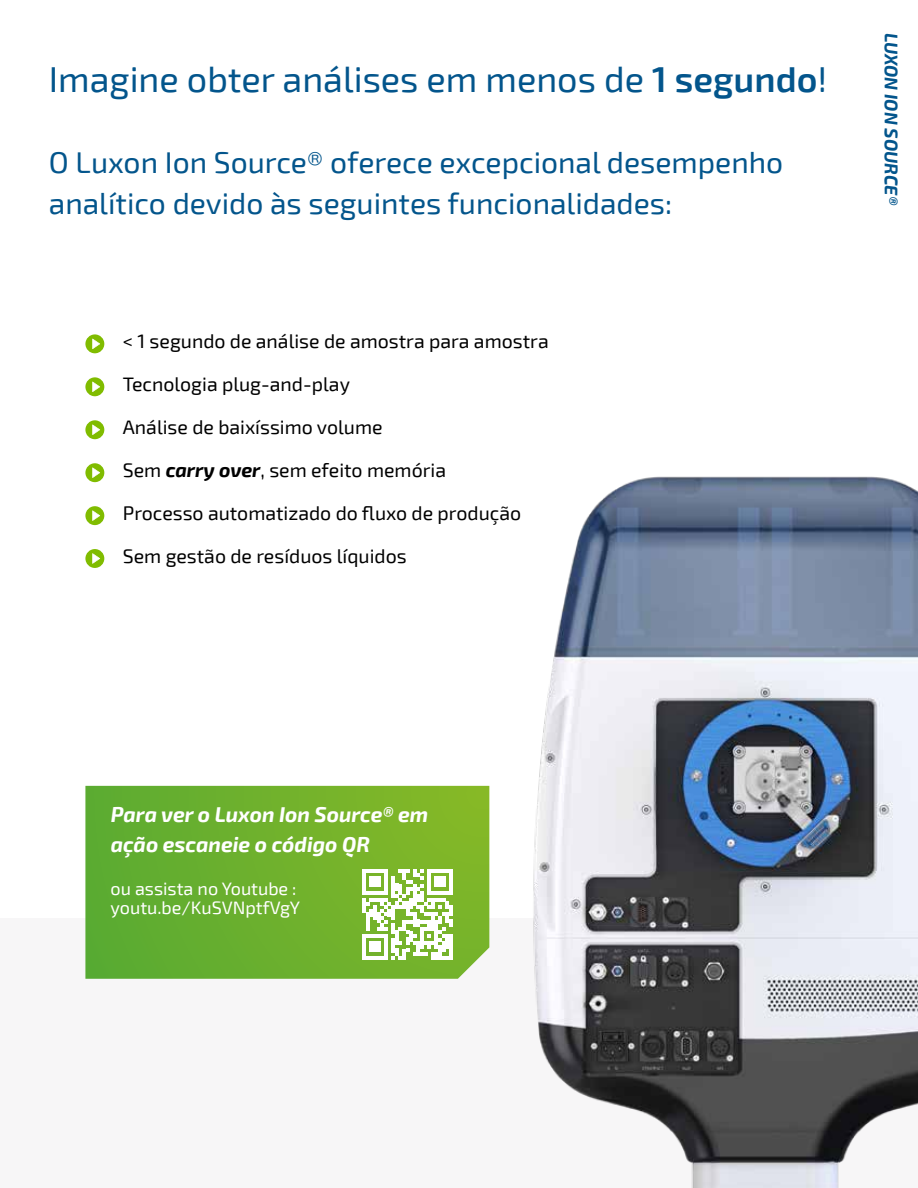
<style>
.page{position:relative;width:918px;height:1188px;background:#fff}
.page>*{position:absolute;margin:0;border:0;box-sizing:border-box;transform-origin:0 0}
.t1{font:36px "Exo 2";color:#03558c}
.t2{font:30px/40.5px "Exo 2";color:#03558c}
.t3{font:italic 700 21px/30px "Exo 2";color:#fff}
.t4{font:19.5px/42.9px "Exo 2";color:#000}
.t5{font:18px/19.5px "Exo 2";color:#fff}
.t6{font:italic 700 18px "Exo 2";color:#03558c}
.s1{font-weight:600}
.s2{font-weight:700;font-style:italic}
</style>
<div class="page">
<div style="left:0;top:918px;width:918px;height:270px;background:#f7f6f7"></div>
<svg style="left:85px;top:786px;width:307px;height:193px;background:#69af2e"></svg>
<hr style="left:362px;top:869px;width:4px;height:26px;background:#fff">
<hr style="left:362px;top:898px;width:4px;height:15px;background:#fff">
<hr style="left:362px;top:934px;width:4px;height:25px;background:#fff">
<svg style="left:366px;top:869px;width:26px;height:90px"></svg>
<img style="left:392px;top:476px;width:526px;height:712px">
<div style="left:85px;top:334px;width:19px;height:19px;background:#80bc00;border-radius:50%"></div>
<svg style="left:92px;top:339px;width:8px;height:10px"></svg>
<div style="left:85px;top:377px;width:19px;height:19px;background:#80bc00;border-radius:50%"></div>
<svg style="left:92px;top:382px;width:8px;height:10px"></svg>
<div style="left:85px;top:420px;width:19px;height:19px;background:#80bc00;border-radius:50%"></div>
<svg style="left:92px;top:425px;width:8px;height:10px"></svg>
<div style="left:85px;top:463px;width:19px;height:19px;background:#80bc00;border-radius:50%"></div>
<svg style="left:92px;top:467px;width:8px;height:11px"></svg>
<div style="left:85px;top:506px;width:19px;height:19px;background:#80bc00;border-radius:50%"></div>
<svg style="left:92px;top:510px;width:8px;height:11px"></svg>
<div style="left:85px;top:549px;width:19px;height:19px;background:#80bc00;border-radius:50%"></div>
<svg style="left:92px;top:553px;width:8px;height:11px"></svg>
<h1 class="t1" style="left:49px;top:58px;width:780px">Imagine obter análises em menos de <span class="s1">1 segundo</span>!</h1>
<h2 class="t2" style="left:49px;top:143px;width:736px">O Luxon Ion Source® oferece excepcional desempenho analítico devido às seguintes funcionalidades:</h2>
<p class="t4" style="left:123px;top:320px;width:427px">&lt; 1 segundo de análise de amostra para amostra</p>
<p class="t4" style="left:123px;top:363px;width:229px">Tecnologia plug-and-play</p>
<p class="t4" style="left:123px;top:406px;width:261px">Análise de baixíssimo volume</p>
<p class="t4" style="left:123px;top:449px;width:325px">Sem <span class="s2">carry over</span>, sem efeito memória</p>
<p class="t4" style="left:123px;top:492px;width:400px">Processo automatizado do fluxo de produção<br>Sem gestão de resíduos líquidos</p>
<p class="t6" style="left:902px;top:33px;width:174px;rotate:90deg">LUXON ION SOURCE®</p>
<p class="t3" style="left:111px;top:800px;width:319px">Para ver o Luxon Ion Source® em ação escaneie o código QR</p>
<p class="t5" style="left:111px;top:879px;width:191px">ou assista no Youtube : youtu.be/KuSVNptfVgY</p>
</div>
